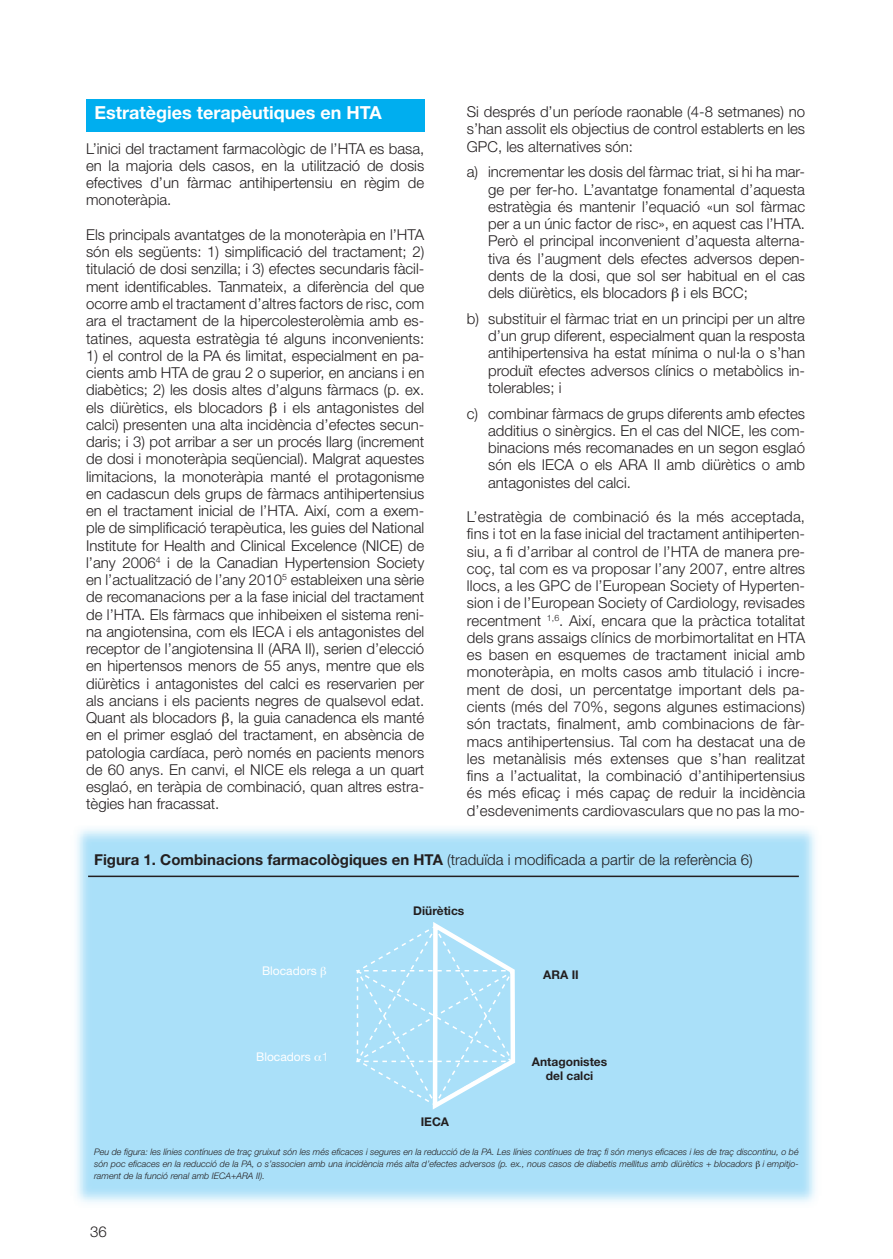
<style>
.page{position:relative;width:893px;height:1259px;background:#fff}
.page>*{position:absolute;margin:0;border:0;box-sizing:border-box;transform-origin:0 0}
.t1{font:700 18px "Helvetica Neue LT Std";color:#fff}
.t2{font:300 15px/17.2px "Helvetica Neue LT Std";color:#231f20;text-align:justify}
.t3{font:700 12px/14.4px "Helvetica Neue LT Std";color:#231f20;text-align:center}
.t4{font:12px "Helvetica Neue LT Std";color:#fff}
.t5{font:italic 300 9px/12px "Helvetica Neue LT Std";color:#231f20;text-align:justify}
.s1{font-weight:700}
.s2{font-weight:300}
</style>
<div class="page">
<div style="left:86px;top:99px;width:338px;height:33px;background:#00aeef"></div>
<img style="left:76px;top:828px;width:740px;height:375px">
<hr style="left:88px;top:875px;width:711px;height:2px;background:#231f20">
<svg style="left:355px;top:919px;width:162px;height:194px;background:#b2e3f9"></svg>
<svg style="left:756px;top:1160px;width:4px;height:8px"></svg>
<svg style="left:321px;top:966px;width:5px;height:11px"></svg>
<svg style="left:315px;top:1055px;width:6px;height:6px"></svg>
<p class="t1" style="left:95px;top:102px;width:289px">Estratègies terapèutiques en HTA</p>
<p class="t2" style="left:86px;top:139px;width:340px">L’inici del tractament farmacològic de l’HTA es basa, en la majoria dels casos, en la utilització de dosis efectives d’un fàrmac antihipertensiu en règim de monoteràpia.</p>
<p class="t2" style="left:86px;top:226px;width:340px">Els principals avantatges de la monoteràpia en l’HTA són els següents: 1) simplificació del tractament; 2) titulació de dosi senzilla; i 3) efectes secundaris fàcil&shy;ment identificables. Tanmateix, a diferència del que ocorre amb el tractament d’altres factors de risc, com ara el tractament de la hipercolesterolèmia amb es&shy;tatines, aquesta estratègia té alguns inconvenients:</p>
<p class="t2" style="left:86px;top:346px;width:340px">1) el control de la PA és limitat, especialment en pa&shy;cients amb HTA de grau 2 o superior, en ancians i en diabètics; 2) les dosis altes d’alguns fàrmacs (p. ex. els diürètics, els blocadors</p>
<p class="t2" style="left:86px;top:398px;width:340px;text-indent:197px">i els antagonistes del calci) presenten una alta incidència d’efectes secun&shy;daris; i 3) pot arribar a ser un procés llarg (increment de dosi i monoteràpia seqüencial). Malgrat aquestes limitacions, la monoteràpia manté el protagonisme en cadascun dels grups de fàrmacs antihipertensius en el tractament inicial de l’HTA. Així, com a exem&shy;ple de simplificació terapèutica, les guies del National Institute for Health and Clinical Excelence (NICE) de l’any 2006<sup>4</sup> i de la Canadian Hypertension Society en l’actualització de l’any 2010<sup>5</sup> estableixen una sèrie de recomanacions per a la fase inicial del tractament de l’HTA. Els fàrmacs que inhibeixen el sistema reni&shy;na angiotensina, com els IECA i els antagonistes del receptor de l’angiotensina II (ARA II), serien d’elecció en hipertensos menors de 55 anys, mentre que els diürètics i antagonistes del calci es reservarien per als ancians i els pacients negres de qualsevol edat.<br>Quant als blocadors , la guia canadenca els manté en el primer esglaó del tractament, en absència de patologia cardíaca, però només en pacients menors de 60 anys. En canvi, el NICE els relega a un quart esglaó, en teràpia de combinació, quan altres estra&shy;tègies han fracassat.</p>
<p class="t2" style="left:467px;top:103px;width:340px">Si després d’un període raonable (4-8 setmanes) no s’han assolit els objectius de control establerts en les GPC, les alternatives són:</p>
<p class="t2" style="left:488px;top:163px;width:318px;text-indent:-21px">a) incrementar les dosis del fàrmac triat, si hi ha mar&shy;ge per fer-ho. L’avantatge fonamental d’aquesta estratègia és mantenir l’equació «un sol fàrmac per a un únic factor de risc», en aquest cas l’HTA.<br>Però el principal inconvenient d’aquesta alterna&shy;tiva és l’augment dels efectes adversos depen&shy;dents de la dosi, que sol ser habitual en el cas dels diürètics, els blocadors i els BCC;</p>
<p class="t2" style="left:488px;top:309px;width:318px;text-indent:-21px">b) substituir el fàrmac triat en un principi per un altre d’un grup diferent, especialment quan la resposta antihipertensiva ha estat mínima o nul·la o s’han produït efectes adversos clínics o metabòlics in&shy;tolerables; i</p>
<p class="t2" style="left:488px;top:404px;width:318px;text-indent:-21px">c) combinar fàrmacs de grups diferents amb efectes additius o sinèrgics. En el cas del NICE, les com&shy;binacions més recomanades en un segon esglaó són els IECA o els ARA II amb diürètics o amb antagonistes del calci.</p>
<p class="t2" style="left:467px;top:508px;width:340px">L’estratègia de combinació és la més acceptada, fins i tot en la fase inicial del tractament antihiperten&shy;siu, a fi d’arribar al control de l’HTA de manera pre&shy;coç, tal com es va proposar l’any 2007, entre altres llocs, a les GPC de l’European Society of Hyperten&shy;sion i de l’European Society of Cardiology, revisades recentment <sup>1,6</sup>. Així, encara que la pràctica totalitat dels grans assaigs clínics de morbimortalitat en HTA es basen en esquemes de tractament inicial amb monoteràpia, en molts casos amb titulació i incre&shy;ment de dosi, un percentatge important dels pa&shy;cients (més del 70%, segons algunes estimacions) són tractats, finalment, amb combinacions de fàr&shy;macs antihipertensius. Tal com ha destacat una de les metanàlisis més extenses que s’han realitzat fins a l’actualitat, la combinació d’antihipertensius és més eficaç i més capaç de reduir la incidència d’esdeveniments cardiovasculars que no pas la mo-</p>
<p class="t2" style="left:94px;top:850px;width:660px"><span class="s1">Figura 1. Combinacions farmacològiques en HTA</span> (traduïda i modificada a partir de la referència 6)</p>
<p class="t4" style="left:262px;top:963px;width:56px">Blocadors</p>
<p class="t4" style="left:256px;top:1049px;width:74px">Blocadors <span class="s2">1</span></p>
<p class="t3" style="left:413px;top:903px;width:53px">Diürètics</p>
<p class="t3" style="left:421px;top:1113px;width:30px">IECA</p>
<p class="t3" style="left:543px;top:967px;width:37px">ARA II</p>
<p class="t3" style="left:532px;top:1054px;width:77px">Antagonistes del calci</p>
<p class="t5" style="left:94px;top:1145px;width:706px">Peu de figura: les línies contínues de traç gruixut són les més eficaces i segures en la reducció de la PA. Les línies contínues de traç fi són menys eficaces i les de traç discontinu, o bé són poc eficaces en la reducció de la PA, o s’associen amb una incidència més alta d’efectes adversos (p. ex., nous casos de diabetis mellitus amb diürètics + blocadors i empitjo&shy;rament de la funció renal amb IECA+ARA II).</p>
<p class="t2" style="left:90px;top:1222px;width:18px">36</p>
</div>
